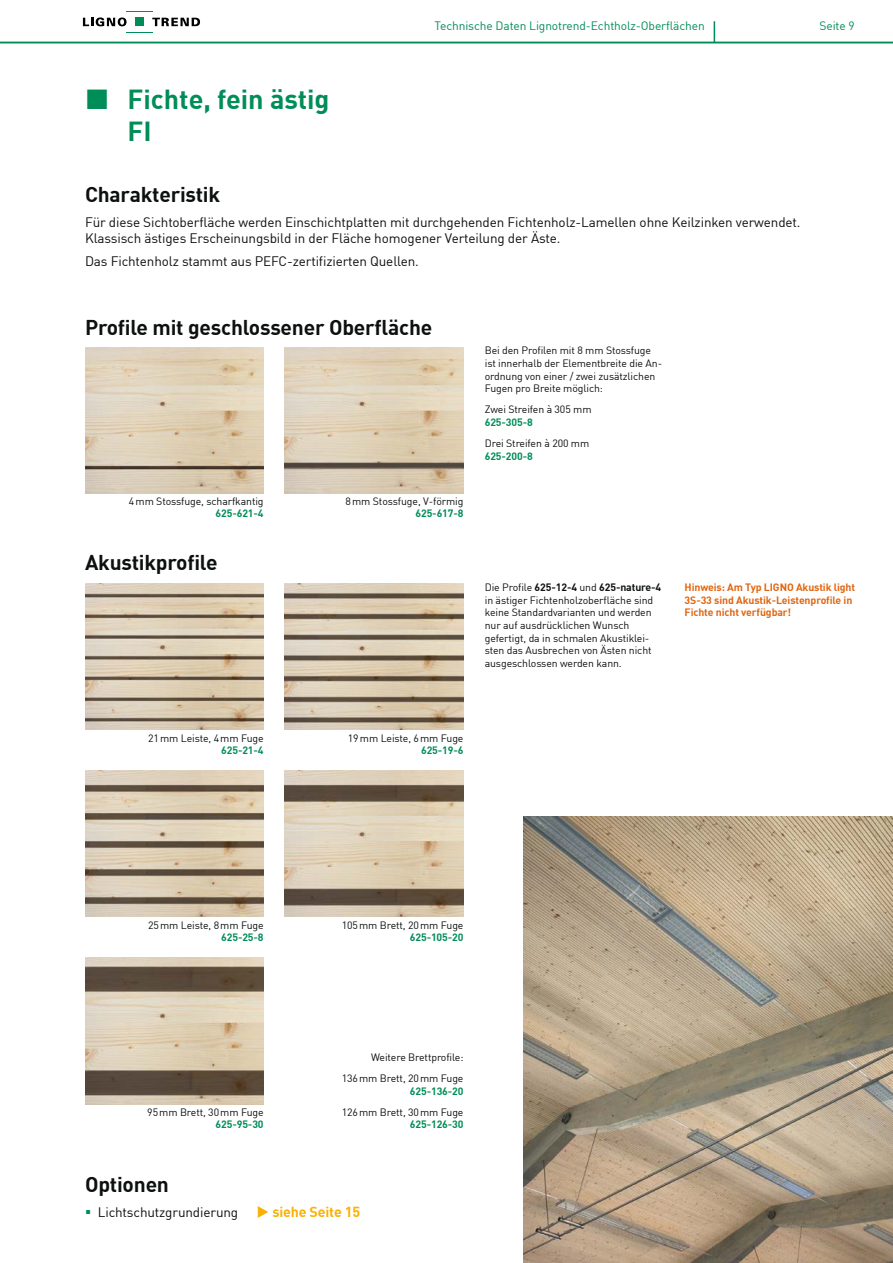
<style>
.page{position:relative;width:893px;height:1263px;background:#fff}
.page>*{position:absolute;margin:0;border:0;box-sizing:border-box;transform-origin:0 0}
.t1{font:700 27px/32.4px "DIN";color:#008d58}
.t2{font:700 21px "DIN";letter-spacing:-.01em;color:#0c100e}
.t3{font:700 14.25px "DIN";letter-spacing:-.01em;color:#f9b100}
.t4{font:13.5px/16.2px "DIN";letter-spacing:-.01em;color:#0c100e}
.t5{font:12px "DIN";letter-spacing:-.01em;color:#008d58}
.t6{font:10.5px/12.6px "DIN";letter-spacing:-.01em;color:#0c100e}
.t7{font:700 10.5px "DIN";letter-spacing:-.01em;color:#008d58}
.t8{font:700 10.5px/12.6px "DIN";letter-spacing:-.01em;color:#e1640e}
.s1{font-weight:700}
</style>
<div class="page">
<img style="left:85px;top:347px;width:179px;height:146px">
<img style="left:285px;top:347px;width:178px;height:146px">
<img style="left:85px;top:584px;width:179px;height:146px">
<img style="left:285px;top:771px;width:178px;height:146px">
<img style="left:85px;top:771px;width:179px;height:146px">
<img style="left:85px;top:958px;width:179px;height:146px">
<img style="left:285px;top:584px;width:178px;height:146px">
<img style="left:523px;top:816px;width:370px;height:447px">
<svg style="left:714px;top:21px;width:1px;height:21px"></svg>
<svg style="left:83px;top:11px;width:117px;height:15px"></svg>
<svg style="left:126px;top:32px;width:26px;height:1px"></svg>
<div style="left:135px;top:18px;width:9px;height:8px;background:#008d58"></div>
<hr style="left:0;top:42px;width:893px;height:1px;background:#008d58">
<h1 class="t1" style="left:128px;top:81px;width:204px">Fichte, fein ästig<br>FI</h1>
<p class="t5" style="left:435px;top:18px;width:272px">Technische Daten Lignotrend-Echtholz-Oberflächen</p>
<p class="t5" style="left:819px;top:18px;width:37px">Seite 9</p>
<h2 class="t2" style="left:85px;top:181px;width:137px">Charakteristik</h2>
<p class="t4" style="left:85px;top:214px;width:717px">Für diese Sichtoberfläche werden Einschichtplatten mit durchgehenden Fichtenholz-Lamellen ohne Keilzinken verwendet.<br>Klassisch ästiges Erscheinungsbild in der Fläche homogener Verteilung der Äste.</p>
<p class="t4" style="left:85px;top:252px;width:335px">Das Fichtenholz stammt aus PEFC-zertifizierten Quellen.</p>
<h2 class="t2" style="left:85px;top:313px;width:349px">Profile mit geschlossener Oberfläche</h2>
<p class="t6" style="left:129px;top:495px;width:136px">4mm Stossfuge, scharfkantig</p>
<p class="t7" style="left:216px;top:507px;width:50px">625-621-4</p>
<h2 class="t2" style="left:85px;top:549px;width:134px">Akustikprofile</h2>
<p class="t6" style="left:346px;top:495px;width:119px">8mm Stossfuge, V-förmig</p>
<p class="t7" style="left:415px;top:507px;width:50px">625-617-8</p>
<p class="t6" style="left:485px;top:344px;width:179px">Bei den Profilen mit 8 mm Stossfuge ist innerhalb der Elementbreite die An&shy;ordnung von einer / zwei zusätzlichen Fugen pro Breite möglich:</p>
<p class="t6" style="left:485px;top:403px;width:108px">Zwei Streifen à 305 mm</p>
<p class="t7" style="left:485px;top:415px;width:50px">625-305-8</p>
<p class="t6" style="left:485px;top:437px;width:106px">Drei Streifen à 200 mm</p>
<p class="t7" style="left:485px;top:449px;width:50px">625-200-8</p>
<p class="t6" style="left:485px;top:581px;width:178px">Die Profile <span class="s1">625-12-4</span> und <span class="s1">625-nature-4 </span>in ästiger Fichtenholzoberfläche sind keine Standardvarianten und werden nur auf ausdrücklichen Wunsch gefertigt, da in schmalen Akustiklei&shy;sten das Ausbrechen von Ästen nicht ausgeschlossen werden kann.</p>
<p class="t8" style="left:685px;top:581px;width:172px">Hinweis: Am Typ LIGNO Akustik light<br>3S-33 sind Akustik-Leistenprofile in<br>Fichte nicht verfügbar!</p>
<p class="t6" style="left:148px;top:731px;width:117px">21mm Leiste, 4mm Fuge</p>
<p class="t7" style="left:221px;top:743px;width:44px">625-21-4</p>
<p class="t6" style="left:348px;top:731px;width:117px">19mm Leiste, 6mm Fuge</p>
<p class="t7" style="left:421px;top:743px;width:44px">625-19-6</p>
<p class="t6" style="left:148px;top:918px;width:117px">25mm Leiste, 8mm Fuge</p>
<p class="t7" style="left:221px;top:930px;width:44px">625-25-8</p>
<p class="t6" style="left:147px;top:1105px;width:118px">95mm Brett, 30mm Fuge</p>
<p class="t7" style="left:216px;top:1118px;width:50px">625-95-30</p>
<p class="t6" style="left:342px;top:918px;width:123px">105mm Brett, 20mm Fuge</p>
<p class="t7" style="left:410px;top:930px;width:55px">625-105-20</p>
<p class="t6" style="left:342px;top:1046px;width:123px;line-height:21.1px;text-align:right">Weitere Brettprofile:<br>136mm Brett, 20mm Fuge</p>
<p class="t7" style="left:410px;top:1084px;width:55px">625-136-20</p>
<p class="t6" style="left:342px;top:1105px;width:123px">126mm Brett, 30mm Fuge</p>
<p class="t7" style="left:410px;top:1118px;width:55px">625-126-30</p>
<h2 class="t2" style="left:85px;top:1170px;width:85px">Optionen</h2>
<p class="t4" style="left:98px;top:1204px;width:142px">Lichtschutzgrundierung</p>
<h3 class="t3" style="left:257px;top:1203px;width:105px">◆ siehe Seite 15</h3>
</div>
